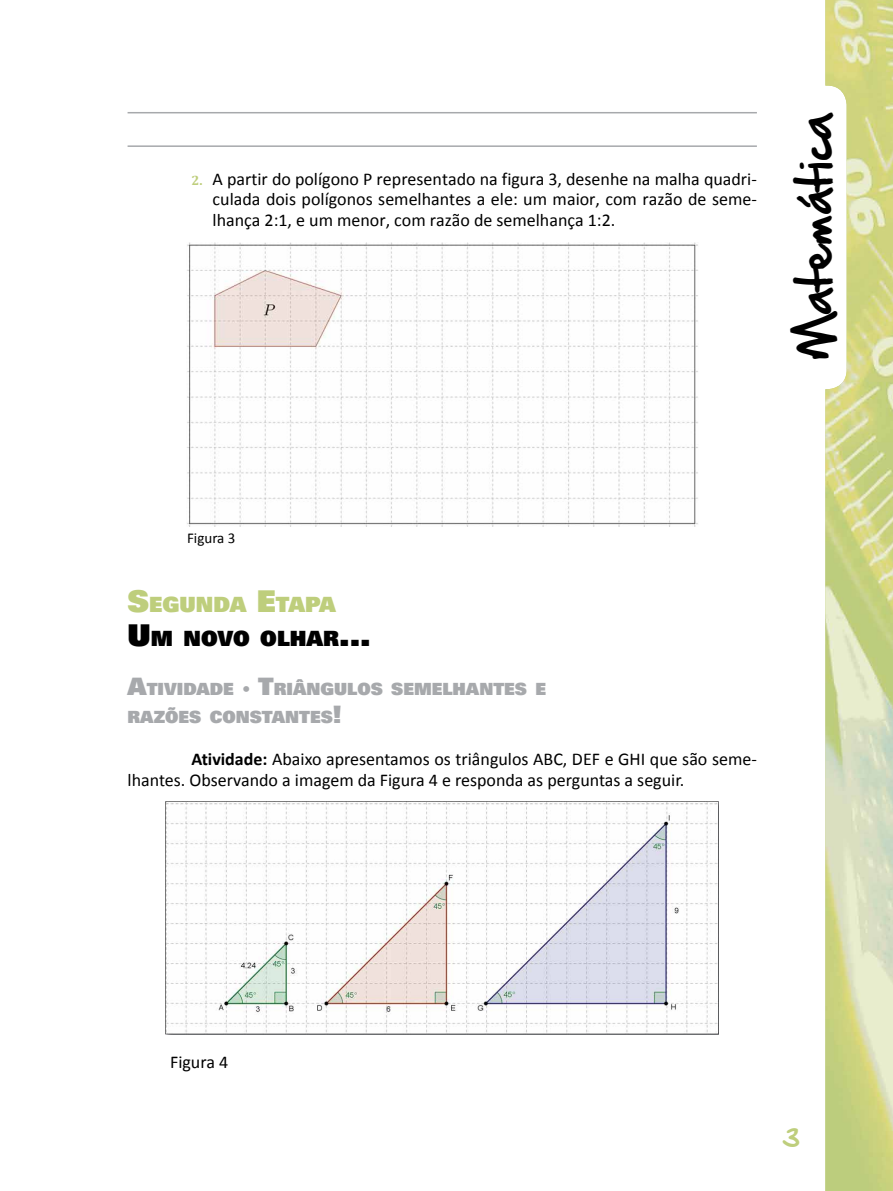
<style>
.page{position:relative;width:893px;height:1191px;background:#fff}
.page>*{position:absolute;margin:0;border:0;box-sizing:border-box;transform-origin:0 0}
.t1{font:42px "Hand Of Sean";color:#000}
.t2{font:24px "Hand Of Sean";color:#bece7c}
.t3{font:900 21px/34.5px "Univers";color:#bece7c}
.t4{font:18px/20.7px "Calibri";color:#000;text-align:justify}
.t5{font:900 16.8px/27.6px "Univers";color:#a7a9ac}
.t6{font:15px "Calibri";color:#000}
.s1{font-family:"Cambria";font-weight:700;font-size:13.5px;color:#bece7c}
.s2{font-size:30px}
.s3{font-size:30px;color:#000}
.s4{color:#000}
.s5{font-size:24px}
.s6{font-weight:700}
</style>
<div class="page">
<img style="left:825px;top:0;width:68px;height:1191px">
<hr style="left:128px;top:112px;width:629px;height:1px;background:#a7a9ac">
<hr style="left:128px;top:145px;width:629px;height:2px;background:#a7a9ac">
<img style="left:187px;top:242px;width:511px;height:284px">
<img style="left:166px;top:801px;width:552px;height:233px">
<p class="t4" style="left:213px;top:168px;width:546px;text-indent:-21px"><span class="s1">2.</span> A partir do polígono P representado na figura 3, desenhe na malha quadri&shy;culada dois polígonos semelhantes a ele: um maior, com razão de seme&shy;lhança 2:1, e um menor, com razão de semelhança 1:2.</p>
<h1 class="t1" style="left:777px;top:360px;width:249px;rotate:-90deg">Matemática</h1>
<p class="t6" style="left:187px;top:529px;width:50px">Figura 3</p>
<p class="t3" style="left:128px;top:586px;width:245px"><span class="s2">S</span>EGUNDA <span class="s2">E</span>TAPA<br><span class="s3">U</span><span class="s4">M NOVO OLHAR</span><span class="s3">...</span></p>
<p class="t5" style="left:128px;top:675px;width:420px"><span class="s5">A</span>TIVIDADE <span class="s5">· T</span>RIÂNGULOS SEMELHANTES E<br>RAZÕES CONSTANTES<span class="s5">!</span></p>
<p class="t4" style="left:128px;top:748px;width:631px;text-indent:64px"><span class="s6">Atividade:</span> Abaixo apresentamos os triângulos ABC, DEF e GHI que são seme&shy;lhantes. Observando a imagem da Figura 4 e responda as perguntas a seguir.</p>
<p class="t4" style="left:170px;top:1052px;width:60px">Figura 4</p>
<h2 class="t2" style="left:782px;top:1115px;width:19px">3</h2>
</div>
